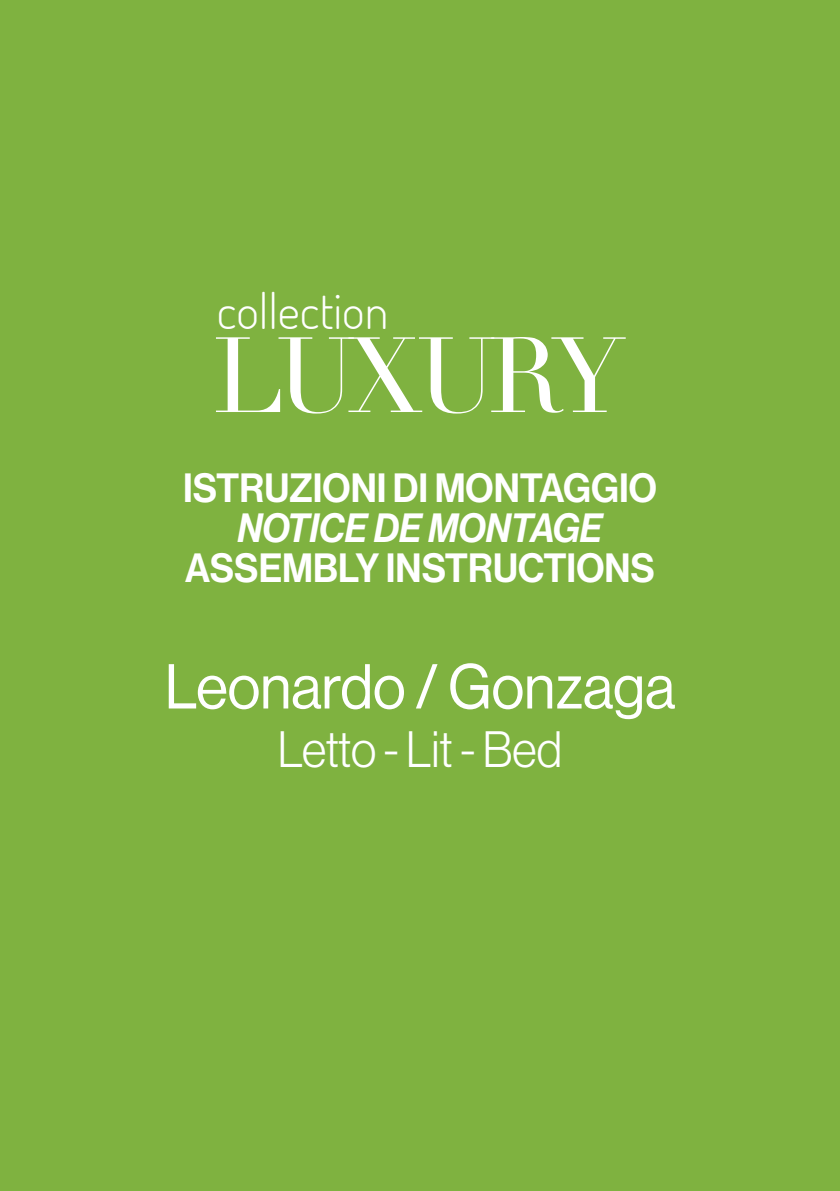
<style>
.page{position:relative;width:840px;height:1191px;background:#fff}
.page>*{position:absolute;margin:0;border:0;box-sizing:border-box;transform-origin:0 0}
.t1{font:104.8px "Didot";letter-spacing:-.08em;color:#fff}
.t2{font:62px "N Haas Grotesk DS Pro 55 Rg";color:#fff;scale:.95 1}
.t3{font:50px "N Haas Grotesk DS Pro 45 Lt";letter-spacing:-.005em;color:#fff;scale:.95 1}
.t4{font:300 48.6px "Dosis";color:#fff}
.t5{font:40px "N Haas Grotesk DS Pro 65 Md";color:#fff;scale:.95 1}
.t6{font:40px "N Haas Grotesk DS Pro 66 Md It";color:#fff;scale:.95 1}
</style>
<div class="page">
<div style="left:0;top:0;width:839px;height:1191px;background:#7fb240"></div>
<p class="t4" style="left:217px;top:279px;width:173px">collection</p>
<h1 class="t1" style="left:213px;top:313px;width:414px">LUXURY</h1>
<p class="t5" style="left:183px;top:464px;width:499px">ISTRUZIONI DI MONTAGGIO</p>
<p class="t6" style="left:237px;top:504px;width:385px">NOTICE DE MONTAGE</p>
<p class="t5" style="left:185px;top:544px;width:496px">ASSEMBLY INSTRUCTIONS</p>
<h2 class="t2" style="left:165px;top:651px;width:538px">Leonardo / Gonzaga</h2>
<p class="t3" style="left:278px;top:721px;width:300px">Letto - Lit - Bed</p>
</div>
